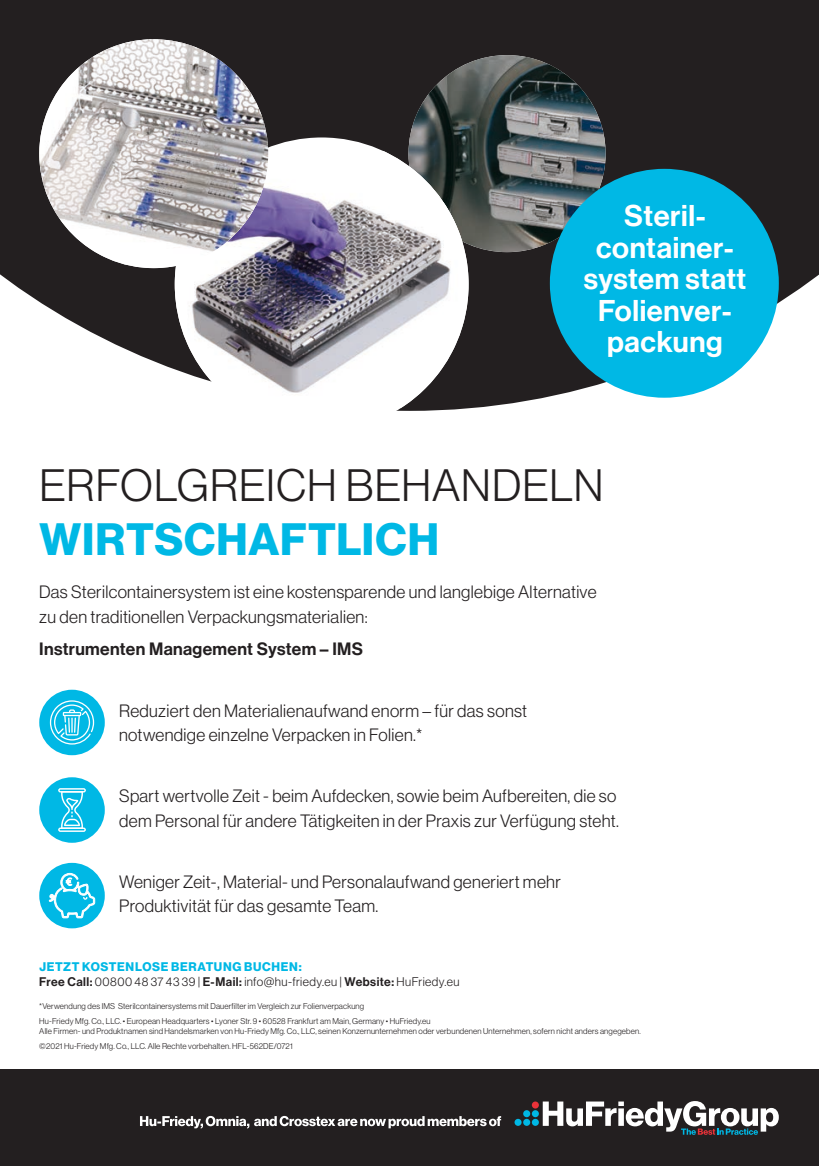
<style>
.page{position:relative;width:819px;height:1166px;background:#fff}
.page>*{position:absolute;margin:0;border:0;box-sizing:border-box;transform-origin:0 0}
.t1{font:44.45px "N Haas Grotesk DS Pro 45 Lt";letter-spacing:.02em;color:#231f20}
.t2{font:44.45px "N Haas Grotesk DS Pro 75 Bd";letter-spacing:.02em;color:#00b8e5}
.t3{font:29.4px/31.5px "N Haas Grotesk DS Pro 65 Md";letter-spacing:.02em;color:#fff;text-align:center}
.t4{font:17.5px/24.5px "N Haas Grotesk DS Pro 45 Lt";letter-spacing:.02em;color:#231f20}
.t5{font:17.5px "N Haas Grotesk DS Pro 65 Md";letter-spacing:.02em;color:#231f20}
.t6{font:12.25px "N Haas Grotesk DS Pro 45 Lt";letter-spacing:.04em;color:#231f20}
.t7{font:12.25px "N Haas Grotesk DS Pro 75 Bd";letter-spacing:.055em;color:#00b8e5}
.t8{font:8.22px/14.9px "N Haas Grotesk DS Pro 45 Lt";letter-spacing:.02em;color:#231f20}
.s1{font-family:"N Haas Grotesk DS Pro 65 Md"}
</style>
<div class="page">
<svg style="left:0;top:0;width:819px;height:411px;fill:#231f20"></svg>
<div style="left:0;top:1069px;width:819px;height:97px;background:#231f20"></div>
<div style="left:532px;top:1119px;width:7px;height:7px;background:#00b8e5;border-radius:50%"></div>
<div style="left:532px;top:1110px;width:7px;height:7px;background:#00b8e5;border-radius:50%"></div>
<div style="left:523px;top:1119px;width:7px;height:7px;background:#00b8e5;border-radius:50%"></div>
<div style="left:514px;top:1119px;width:7px;height:7px;background:#00b8e5;border-radius:50%"></div>
<div style="left:523px;top:1110px;width:7px;height:7px;background:#00b8e5;border-radius:50%"></div>
<div style="left:532px;top:1101px;width:7px;height:7px;background:#ea3239;border-radius:50%"></div>
<svg style="left:542px;top:1101px;width:236px;height:34px"></svg>
<svg style="left:140px;top:1116px;width:361px;height:12px"></svg>
<svg style="left:408px;top:55px;width:197px;height:197px;background:#5e6768"></svg>
<img style="left:506px;top:55px;width:67px;height:25px">
<img style="left:412px;top:55px;width:94px;height:72px">
<div style="left:175px;top:137px;width:293px;height:294px;background:#fff;border-radius:50%"></div>
<img style="left:175px;top:151px;width:293px;height:257px">
<svg style="left:39px;top:39px;width:229px;height:229px"></svg>
<svg style="left:153px;top:39px;width:13px;height:1px"></svg>
<img style="left:220px;top:154px;width:48px;height:93px">
<img style="left:50px;top:39px;width:103px;height:67px">
<div style="left:550px;top:169px;width:228px;height:229px;background:#00b8e5;border-radius:50%"></div>
<div style="left:39px;top:690px;width:66px;height:65px;background:#00b8e5;border-radius:50%"></div>
<div style="left:39px;top:777px;width:66px;height:66px;background:#00b8e5;border-radius:50%"></div>
<svg style="left:50px;top:700px;width:44px;height:44px"></svg>
<div style="left:39px;top:863px;width:66px;height:65px;background:#00b8e5;border-radius:50%"></div>
<svg style="left:49px;top:873px;width:46px;height:45px"></svg>
<svg style="left:58px;top:788px;width:28px;height:4px"></svg>
<hr style="left:60px;top:789px;width:24px;height:2px;background:#fff">
<svg style="left:58px;top:827px;width:28px;height:5px"></svg>
<svg style="left:60px;top:791px;width:24px;height:39px"></svg>
<h2 class="t3" style="left:583px;top:201px;width:164px">Steril&shy;container&shy;system statt<br>Folienver&shy;packung</h2>
<h1 class="t1" style="left:40px;top:461px;width:565px">ERFOLGREICH BEHANDELN</h1>
<h1 class="t2" style="left:39px;top:523px;width:401px">WIRTSCHAFTLICH</h1>
<p class="t4" style="left:39px;top:580px;width:559px">Das Sterilcontainersystem ist eine kostensparende und langlebige Alternative zu den traditionellen Verpackungsmaterialien:</p>
<p class="t5" style="left:39px;top:639px;width:325px">Instrumenten Management System – IMS</p>
<p class="t4" style="left:119px;top:698px;width:409px">Reduziert den Materialienaufwand enorm – für das sonst notwendige einzelne Verpacken in Folien.*</p>
<p class="t4" style="left:119px;top:784px;width:501px">Spart wertvolle Zeit - beim Aufdecken, sowie beim Aufbereiten, die so dem Personal für andere Tätigkeiten in der Praxis zur Verfügung steht.</p>
<p class="t4" style="left:119px;top:869px;width:443px">Weniger Zeit-, Material- und Personalaufwand generiert mehr<br>Produktivität für das gesamte Team.</p>
<p class="t7" style="left:39px;top:962px;width:264px">JETZT KOSTENLOSE BERATUNG BUCHEN:</p>
<p class="t6" style="left:39px;top:975px;width:422px"><span class="s1">Free Call:</span> 00800 48 37 43 39 | <span class="s1">E-Mail:</span> info@hu-friedy.eu | <span class="s1">Website:</span> HuFriedy.eu</p>
<p class="t8" style="left:39px;top:999px;width:393px">*Verwendung des IMS Sterilcontainersystems mit Dauerfilter im Vergleich zur Folienverpackung<br>Hu-Friedy Mfg. Co., LLC. • European Headquarters • Lyoner Str. 9 • 60528 Frankfurt am Main, Germany • HuFriedy.eu</p>
<p class="t8" style="left:39px;top:1024px;width:603px">Alle Firmen- und Produktnamen sind Handelsmarken von Hu-Friedy Mfg. Co., LLC, seinen Konzernunternehmen oder verbundenen Unternehmen, sofern nicht anders angegeben. ©2021 Hu-Friedy Mfg. Co., LLC. Alle Rechte vorbehalten. HFL-562DE/0721</p>
</div>
